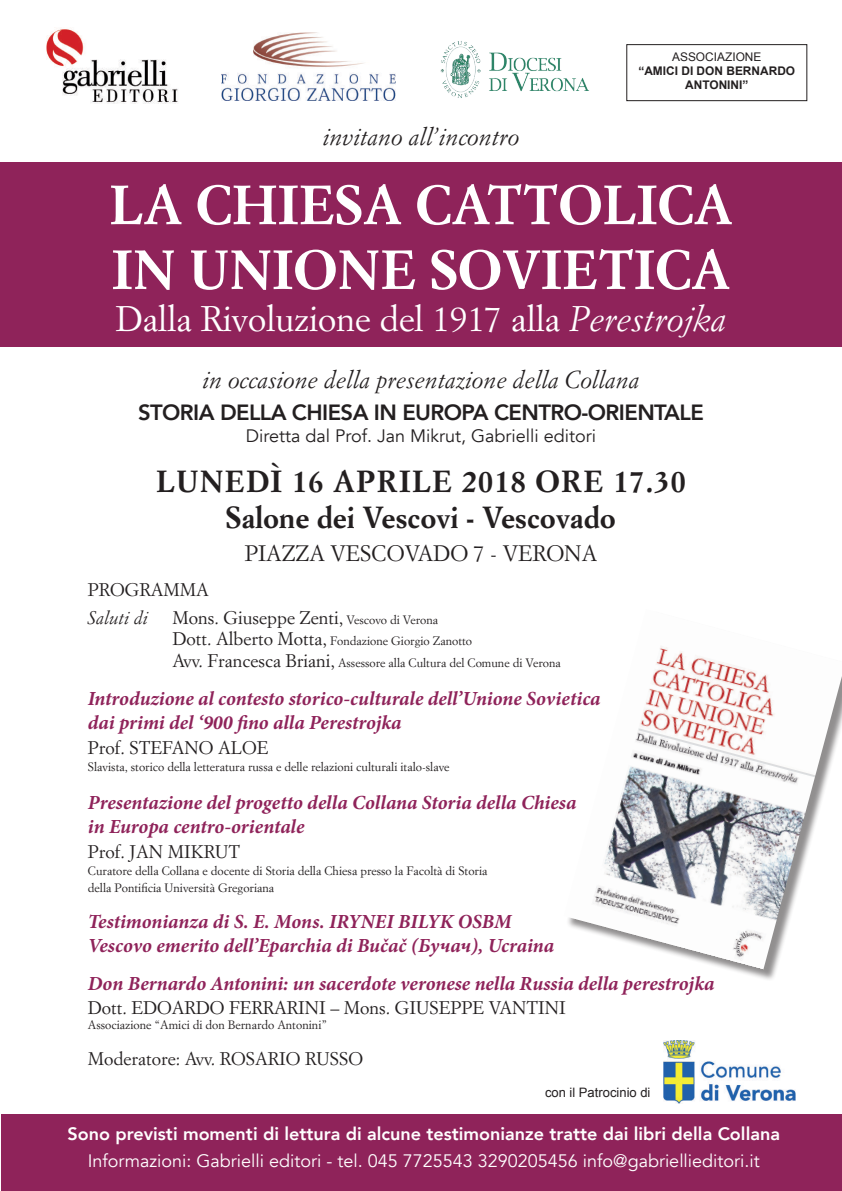
<style>
.page{position:relative;width:842px;height:1191px;background:#fff}
.page>*{position:absolute;margin:0;border:0;box-sizing:border-box;transform-origin:0 0}
.t1{font:700 54px/64.8px "Simoncini Garamond";color:#fff}
.t2{font:35px "Simoncini Garamond";color:#fff}
.t3{font:700 30px/36px "Simoncini Garamond";color:#231f20}
.t4{font:italic 24px "Simoncini Garamond";color:#231f20}
.t5{font:800 22px "Avenir";letter-spacing:-.025em;color:#231f20}
.t6{font:22px "Simoncini Garamond";color:#231f20}
.t7{font:italic 700 20px/24px "Minion Pro";letter-spacing:-.005em;color:#8f235a}
.t8{font:18px "Simoncini Garamond";color:#231f20}
.t9{font:18px "Avenir";color:#fff}
.t10{font:800 18px "Avenir";color:#fff}
.t11{font:18px "Avenir";color:#231f20}
.t12{font:italic 18px "Simoncini Garamond";color:#231f20}
.t13{font:13px "Arial";color:#231f20}
.t14{font:12px/21.6px "Simoncini Garamond";color:#231f20}
.t15{font:700 11.9px/14.3px "Arial";color:#231f20;text-align:center}
.t16{font:11.9px "Arial";color:#231f20}
.s1{font-style:italic}
.s2{font-size:12px}
.s3{font-size:18px}
</style>
<div class="page">
<div style="left:0;top:162px;width:841px;height:185px;background:#8f235a"></div>
<img style="left:664px;top:1040px;width:131px;height:63px">
<img style="left:440px;top:41px;width:149px;height:57px">
<img style="left:221px;top:32px;width:174px;height:68px">
<img style="left:46px;top:29px;width:132px;height:74px">
<div style="left:626px;top:44px;width:181px;height:57px;border:1px solid #231f20"></div>
<div style="left:566px;top:611px;width:276px;height:370px;background:#231f20;opacity:.5"></div>
<img style="left:566px;top:611px;width:276px;height:358px">
<div style="left:0;top:1113px;width:841px;height:77px;background:#8f235a"></div>
<p class="t16" style="left:672px;top:49px;width:91px">ASSOCIAZIONE</p>
<p class="t15" style="left:638px;top:64px;width:158px">“AMICI DI DON BERNARDO<br>ANTONINI”</p>
<p class="t4" style="left:323px;top:122px;width:198px">invitano all’incontro</p>
<h1 class="t1" style="left:109px;top:174px;width:625px">LA CHIESA CATTOLICA<br>IN UNIONE SOVIETICA</h1>
<h2 class="t2" style="left:116px;top:297px;width:612px">Dalla Rivoluzione del 1917 alla <span class="s1">Perestrojka</span></h2>
<p class="t4" style="left:203px;top:365px;width:438px">in occasione della presentazione della Collana</p>
<p class="t5" style="left:138px;top:395px;width:567px">STORIA DELLA CHIESA IN EUROPA CENTRO-ORIENTALE</p>
<p class="t11" style="left:246px;top:425px;width:352px">Diretta dal Prof. Jan Mikrut, Gabrielli editori</p>
<h3 class="t3" style="left:156px;top:465px;width:23px">lune</h3>
<h3 class="t3" style="left:246px;top:465px;width:172px">dì 16 aprile</h3>
<h3 class="t3" style="left:226px;top:465px;width:461px;text-indent:236px">2018 ore 17.30<br>Salone dei Vescovi - Vescovado</h3>
<p class="t6" style="left:245px;top:539px;width:354px">Piazza Vescovado 7 - Verona</p>
<p class="t8" style="left:88px;top:579px;width:122px">PROGRAMMA</p>
<p class="t12" style="left:88px;top:606px;width:61px">Saluti di</p>
<p class="t8" style="left:172px;top:606px;width:267px">Mons. Giuseppe Zenti, <span class="s2">Vescovo di Verona</span></p>
<p class="t14" style="left:172px;top:630px;width:390px"><span class="s3">Dott. Alberto Motta,</span> Fondazione Giorgio Zanotto<br><span class="s3">Avv. Francesca Briani,</span> Assessore alla Cultura del Comune di Verona</p>
<p class="t7" style="left:88px;top:686px;width:514px">Introduzione al contesto storico-culturale dell’Unione Sovietica dai primi del ‘900 fino alla Perestrojka</p>
<p class="t8" style="left:88px;top:736px;width:99px">Prof. STEFANO</p>
<p class="t8" style="left:218px;top:736px;width:38px">ALOE</p>
<p class="t14" style="left:88px;top:755px;width:363px">Slavista, storico della letteratura russa e delle relazioni culturali italo-slave</p>
<p class="t7" style="left:88px;top:790px;width:490px">Presentazione del progetto della Collana Storia della Chiesa in Europa centro-orientale</p>
<p class="t8" style="left:88px;top:840px;width:154px">Prof. JAN MIKRUT</p>
<p class="t14" style="left:88px;top:862px;width:401px;line-height:17.2px">Curatore della Collana e docente di Storia della Chiesa presso la Facoltà di Storia della Pontificia Università Gregoriana</p>
<p class="t7" style="left:88px;top:909px;width:468px">Testimonianza di S. E. Mons. IRYNEI BILYK OSBM<br>Vescovo emerito dell’Eparchia di Bučač (Бучач), Ucraina</p>
<p class="t7" style="left:88px;top:971px;width:628px">Don Bernardo Antonini: un sacerdote veronese nella Russia della perestrojka</p>
<p class="t8" style="left:88px;top:997px;width:221px">Dott. EDOARDO FERRARINI</p>
<p class="t8" style="left:330px;top:997px;width:218px">– Mons. GIUSEPPE VANTINI</p>
<p class="t14" style="left:88px;top:1013px;width:241px">Associazione “Amici di don Bernardo Antonini”</p>
<p class="t8" style="left:88px;top:1047px;width:277px">Moderatore: Avv. Rosario Russo</p>
<p class="t13" style="left:545px;top:1083px;width:107px">con il Patrocinio di</p>
<p class="t10" style="left:68px;top:1119px;width:714px">Sono previsti momenti di lettura di alcune testimonianze tratte dai libri della Collana</p>
<p class="t9" style="left:88px;top:1149px;width:674px">Informazioni: Gabrielli editori - tel. 045 7725543 3290205456 info@gabriellieditori.it</p>
</div>
